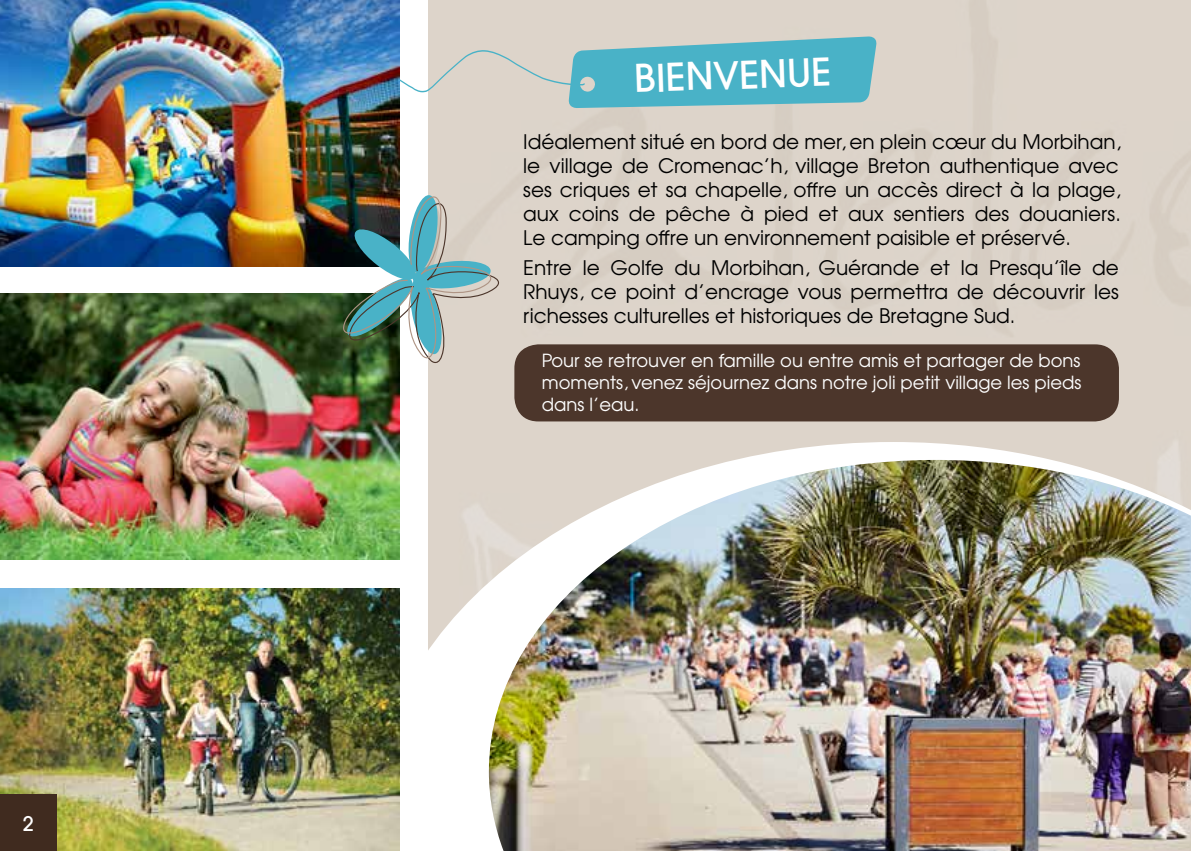
<style>
.page{position:relative;width:1191px;height:851px;background:#fff}
.page>*{position:absolute;margin:0;border:0;box-sizing:border-box;transform-origin:0 0}
.t1{font:500 38px "Avant Garde";color:#fff}
.t2{font:20px/24px "Avant Garde";color:#000;text-align:justify}
.t3{font:500 20px "Avant Garde";color:#fff}
.t4{font:18px/21.6px "Avant Garde";color:#fff;text-align:justify}
</style>
<div class="page">
<div style="left:428px;top:0;width:763px;height:442px;background:#ddd4ca"></div>
<svg style="left:372px;top:442px;width:819px;height:408px"></svg>
<img style="left:489px;top:460px;width:702px;height:390px">
<svg style="left:1190px;top:398px;width:1px;height:32px"></svg>
<svg style="left:399px;top:36px;width:478px;height:72px;background:#8ec3cb"></svg>
<img style="left:0;top:0;width:399px;height:266px">
<img style="left:0;top:294px;width:399px;height:265px">
<img style="left:0;top:588px;width:399px;height:262px">
<div style="left:0;top:794px;width:57px;height:56px;background:#402b1f"></div>
<svg style="left:341px;top:127px;width:177px;height:241px;background:#aaa99e"></svg>
<img style="left:335px;top:187px;width:175px;height:177px">
<div style="left:514px;top:344px;width:605px;height:77px;background:#4c362b;border-radius:24px"></div>
<p class="t3" style="left:23px;top:811px;width:13px">2</p>
<h1 class="t1" style="left:633px;top:55px;width:199px;rotate:-2deg">BIENVENUE</h1>
<p class="t2" style="left:523px;top:130px;width:599px">Idéalement situé en bord de mer, en plein cœur du Morbihan, le village de Cromenac’h, village Breton authentique avec ses criques et sa chapelle, offre un accès direct à la plage, aux coins de pêche à pied et aux sentiers des douaniers.<br>Le camping offre un environnement paisible et préservé.</p>
<p class="t2" style="left:523px;top:255px;width:597px">Entre le Golfe du Morbihan, Guérande et la Presqu’île de Rhuys, ce point d’encrage vous permettra de découvrir les richesses culturelles et historiques de Bretagne Sud.</p>
<p class="t4" style="left:542px;top:350px;width:541px">Pour se retrouver en famille ou entre amis et partager de bons moments, venez séjournez dans notre joli petit village les pieds dans l’eau.</p>
</div>
